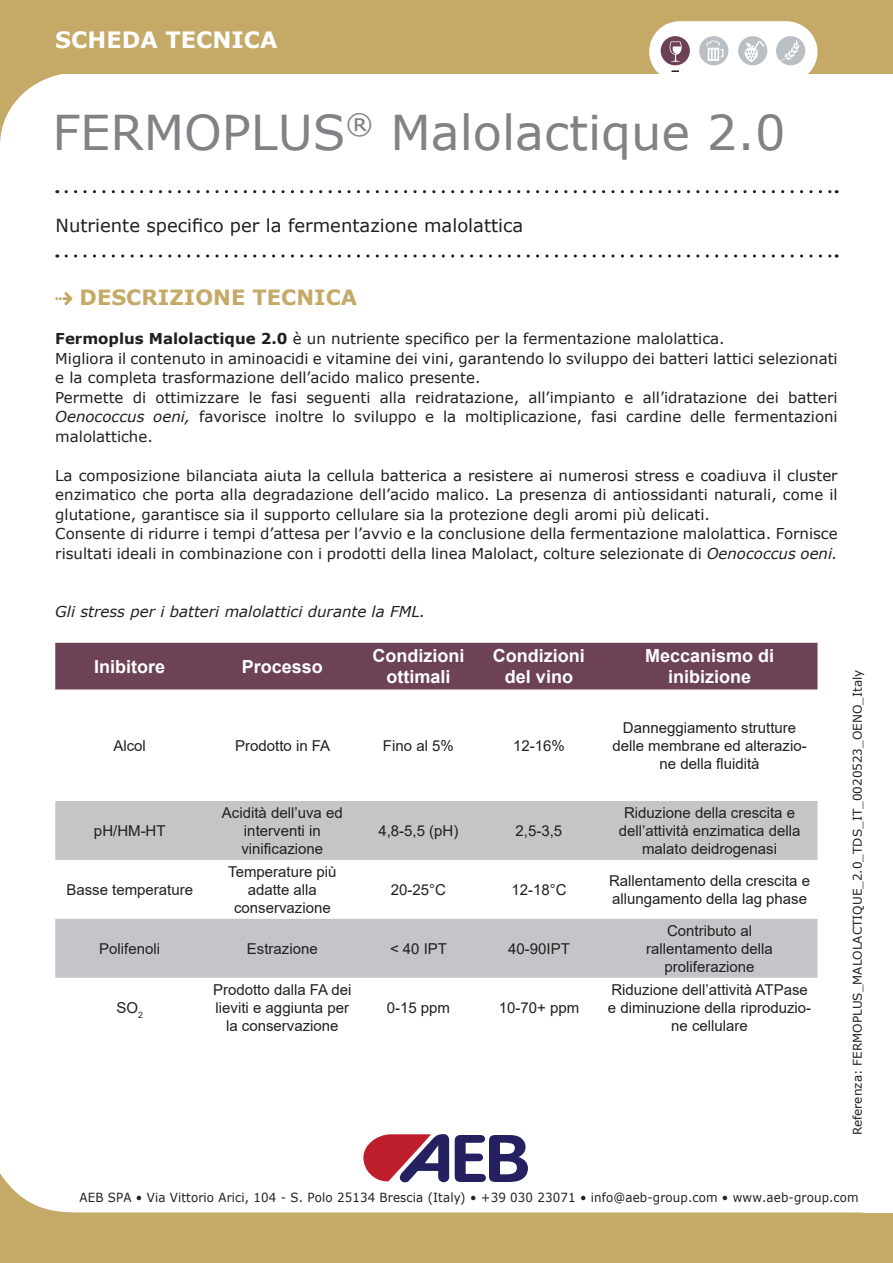
<style>
.page{position:relative;width:893px;height:1263px;background:#fff}
.page>*{position:absolute;margin:0;border:0;box-sizing:border-box;transform-origin:0 0}
.t1{font:48px "Verdana";color:#808285}
.t2{font:700 22.5px "Verdana";color:#fff}
.t3{font:700 21px "Verdana";color:#c4a967}
.t4{font:700 18px/21.6px "Arial";color:#fff;text-align:center}
.t5{font:18px "Verdana";color:#231f20}
.t6{font:15px/19.5px "Verdana";color:#231f20}
.t7{font:15px/18px "Arial";color:#231f20;text-align:center}
.t8{font:italic 15px "Verdana";color:#231f20}
.t9{font:12.6px "Verdana";letter-spacing:.01em;color:#231f20;scale:.94 1}
.t10{font:12px "Verdana";color:#231f20}
.s1{font-weight:700}
.s2{font-style:italic}
</style>
<div class="page">
<div style="left:0;top:0;width:893px;height:73px;background:#c4a967"></div>
<svg style="left:0;top:28px;width:863px;height:114px"></svg>
<svg style="left:0;top:1134px;width:528px;height:78px"></svg>
<div style="left:0;top:1212px;width:893px;height:51px;background:#c4a967"></div>
<svg style="left:66px;top:190px;width:771px;height:3px"></svg>
<svg style="left:66px;top:254px;width:771px;height:4px"></svg>
<svg style="left:649px;top:21px;width:167px;height:61px"></svg>
<div style="left:650px;top:22px;width:167px;height:60px;background:#fff;border-radius:30px"></div>
<svg style="left:671px;top:70px;width:8px;height:2px"></svg>
<div style="left:776px;top:36px;width:29px;height:29px;background:#babfc3;border-radius:50%"></div>
<svg style="left:780px;top:40px;width:20px;height:21px"></svg>
<div style="left:738px;top:36px;width:29px;height:29px;background:#babfc3;border-radius:50%"></div>
<div style="left:661px;top:36px;width:29px;height:29px;background:#6c4156;border-radius:50%"></div>
<div style="left:699px;top:36px;width:29px;height:29px;background:#babfc3;border-radius:50%"></div>
<svg style="left:706px;top:40px;width:17px;height:21px"></svg>
<svg style="left:670px;top:41px;width:12px;height:21px"></svg>
<svg style="left:745px;top:41px;width:20px;height:21px"></svg>
<svg style="left:55px;top:292px;width:17px;height:13px"></svg>
<div style="left:55px;top:643px;width:762px;height:46px;background:#6d4256"></div>
<div style="left:55px;top:801px;width:762px;height:59px;background:#c3c5c7"></div>
<div style="left:55px;top:919px;width:762px;height:59px;background:#c3c5c8"></div>
<h2 class="t2" style="left:55px;top:24px;width:224px">SCHEDA TECNICA</h2>
<h1 class="t1" style="left:52px;top:100px;width:735px">FERMOPLUS<sup>®</sup> Malolactique 2.0</h1>
<p class="t5" style="left:56px;top:213px;width:469px">Nutriente specifico per la fermentazione malolattica</p>
<h3 class="t3" style="left:80px;top:283px;width:279px">DESCRIZIONE TECNICA</h3>
<p class="t6" style="left:55px;top:329px;width:784px"><span class="s1">Fermoplus Malolactique 2.0</span> è un nutriente specifico per la fermentazione malolattica.<br>Migliora il contenuto in aminoacidi e vitamine dei vini, garantendo lo sviluppo dei batteri lattici selezionati e la completa trasformazione dell’acido malico presente.<br>Permette di ottimizzare le fasi seguenti alla reidratazione, all’impianto e all’idratazione dei batteri <span class="s2">Oenococcus oeni,</span> favorisce inoltre lo sviluppo e la moltiplicazione, fasi cardine delle fermentazioni malolattiche.</p>
<p class="t6" style="left:55px;top:465px;width:784px">La composizione bilanciata aiuta la cellula batterica a resistere ai numerosi stress e coadiuva il cluster enzimatico che porta alla degradazione dell’acido malico. La presenza di antiossidanti naturali, come il glutatione, garantisce sia il supporto cellulare sia la protezione degli aromi più delicati.<br>Consente di ridurre i tempi d’attesa per l’avvio e la conclusione della fermentazione malolattica. Fornisce risultati ideali in combinazione con i prodotti della linea Malolact, colture selezionate di <span class="s2">Oenococcus oeni.</span></p>
<p class="t8" style="left:55px;top:601px;width:371px">Gli stress per i batteri malolattici durante la FML.</p>
<p class="t4" style="left:94px;top:656px;width:73px">Inibitore</p>
<p class="t4" style="left:242px;top:656px;width:83px">Processo</p>
<p class="t4" style="left:372px;top:645px;width:93px">Condizioni ottimali</p>
<p class="t4" style="left:493px;top:645px;width:93px">Condizioni del vino</p>
<p class="t4" style="left:645px;top:645px;width:131px">Meccanismo di inibizione</p>
<p class="t7" style="left:113px;top:736px;width:34px">Alcol</p>
<p class="t7" style="left:235px;top:736px;width:97px">Prodotto in FA</p>
<p class="t7" style="left:383px;top:736px;width:72px">Fino al 5%</p>
<p class="t7" style="left:513px;top:736px;width:53px">12-16%</p>
<p class="t7" style="left:94px;top:821px;width:73px">pH/HM-HT</p>
<p class="t7" style="left:222px;top:803px;width:122px">Acidità dell’uva ed interventi in vinificazione</p>
<p class="t7" style="left:378px;top:821px;width:82px">4,8-5,5 (pH)</p>
<p class="t7" style="left:516px;top:821px;width:48px">2,5-3,5</p>
<p class="t7" style="left:612px;top:718px;width:196px">Danneggiamento strutture delle membrane ed alterazio&shy;ne della fluidità</p>
<p class="t7" style="left:619px;top:803px;width:183px">Riduzione della crescita e dell’attività enzimatica della malato deidrogenasi</p>
<p class="t7" style="left:66px;top:880px;width:128px">Basse temperature</p>
<p class="t7" style="left:228px;top:862px;width:110px">Temperature più adatte alla conservazione</p>
<p class="t7" style="left:391px;top:880px;width:57px">20-25°C</p>
<p class="t7" style="left:511px;top:880px;width:57px">12-18°C</p>
<p class="t7" style="left:609px;top:871px;width:202px;text-align:left">Rallentamento della crescita e allungamento della lag phase</p>
<p class="t7" style="left:99px;top:939px;width:62px">Polifenoli</p>
<p class="t7" style="left:247px;top:939px;width:72px">Estrazione</p>
<p class="t7" style="left:390px;top:939px;width:59px">&lt; 40 IPT</p>
<p class="t7" style="left:508px;top:939px;width:63px">40-90IPT</p>
<p class="t7" style="left:116px;top:998px;width:28px">SO<sub>2</sub></p>
<p class="t7" style="left:213px;top:980px;width:140px">Prodotto dalla FA dei lieviti e aggiunta per la conservazione</p>
<p class="t7" style="left:387px;top:998px;width:65px">0-15 ppm</p>
<p class="t7" style="left:499px;top:998px;width:82px">10-70+ ppm</p>
<p class="t7" style="left:646px;top:921px;width:128px">Contributo al rallentamento della proliferazione</p>
<p class="t7" style="left:608px;top:980px;width:205px">Riduzione dell’attività ATPase e diminuzione della riproduzio&shy;ne cellulare</p>
<p class="t10" style="left:849px;top:1135px;width:467px;rotate:-90deg">Referenza: FERMOPLUS_MALOLACTIQUE_2.0_TDS_IT_0020523_OENO_Italy</p>
<p class="t9" style="left:80px;top:1189px;width:830px">AEB SPA • Via Vittorio Arici, 104 - S. Polo 25134 Brescia (Italy) • +39 030 23071 • info@aeb-group.com • www.aeb-group.com</p>
</div>
